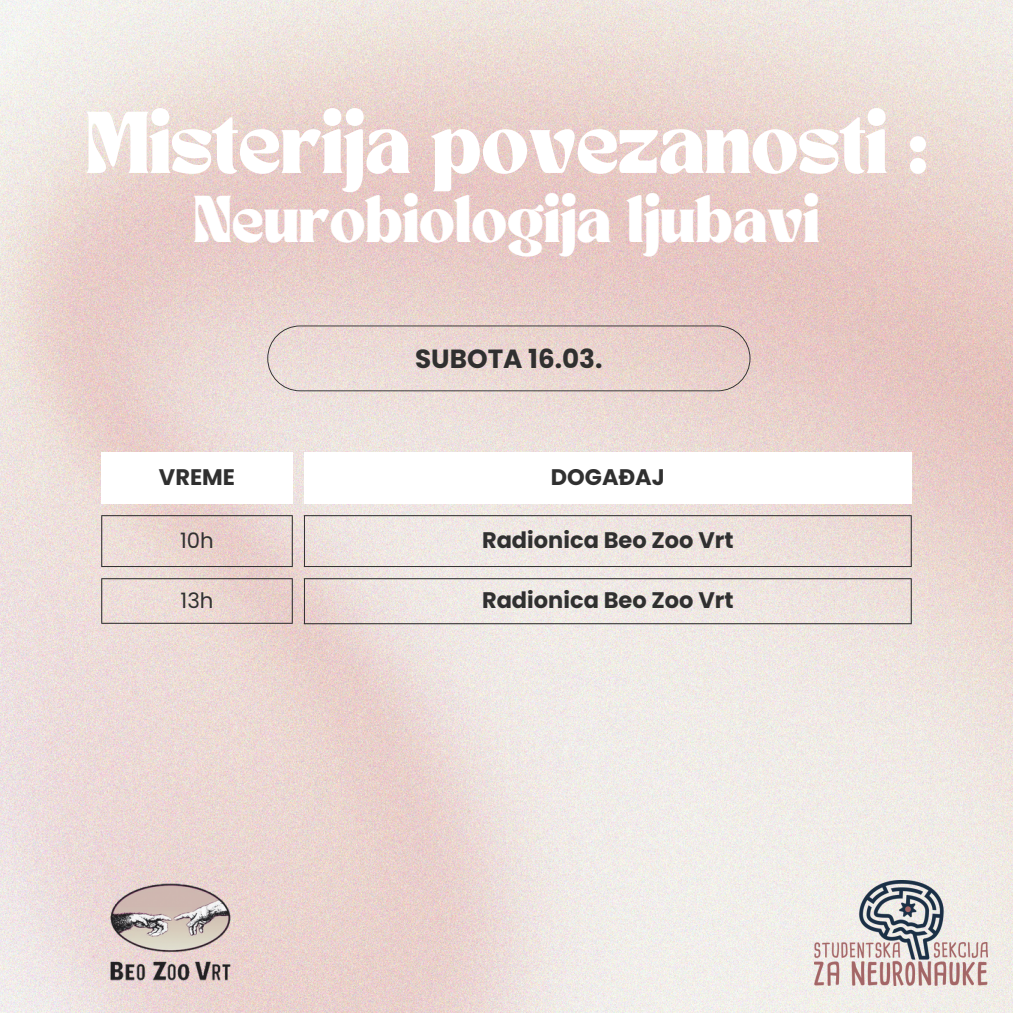
<style>
.page{position:relative;width:1013px;height:1013px;background:#fff}
.page>*{position:absolute;margin:0;border:0;box-sizing:border-box;transform-origin:0 0}
.t1{font:61.25px "TANNIMBUS";color:#fff}
.t2{font:46.25px "TANNIMBUS";color:#fff}
.t3{font:700 26.25px "Poppins";color:#303030}
.t4{font:700 22.5px "Poppins";color:#303030}
.t5{font:21.25px "Poppins";color:#303030}
</style>
<div class="page">
<img style="left:0;top:0;width:1012px;height:1012px">
<svg style="left:267px;top:325px;width:483px;height:66px"></svg>
<div style="left:101px;top:452px;width:192px;height:52px;background:#fff"></div>
<div style="left:304px;top:452px;width:607px;height:52px;background:#fff"></div>
<hr style="left:101px;top:516px;width:1px;height:50px;background:#303030">
<hr style="left:292px;top:516px;width:1px;height:50px;background:#303030">
<hr style="left:101px;top:515px;width:192px;height:1px;background:#303030">
<hr style="left:101px;top:566px;width:192px;height:1px;background:#303030">
<hr style="left:304px;top:516px;width:1px;height:50px;background:#303030">
<hr style="left:910px;top:516px;width:1px;height:50px;background:#303030">
<hr style="left:304px;top:515px;width:607px;height:1px;background:#303030">
<hr style="left:304px;top:566px;width:607px;height:1px;background:#303030">
<hr style="left:101px;top:579px;width:1px;height:44px;background:#303030">
<hr style="left:292px;top:579px;width:1px;height:44px;background:#303030">
<hr style="left:101px;top:578px;width:192px;height:1px;background:#303030">
<hr style="left:101px;top:623px;width:192px;height:1px;background:#303030">
<hr style="left:304px;top:579px;width:1px;height:44px;background:#303030">
<hr style="left:910px;top:579px;width:1px;height:44px;background:#303030">
<hr style="left:304px;top:578px;width:607px;height:1px;background:#303030">
<hr style="left:304px;top:623px;width:607px;height:1px;background:#303030">
<img style="left:48px;top:880px;width:245px;height:105px">
<img style="left:814px;top:880px;width:173px;height:105px">
<h1 class="t1" style="left:86px;top:108px;width:843px">Misterija povezanosti :</h1>
<h1 class="t2" style="left:193px;top:193px;width:627px">Neurobiologija ljubavi</h1>
<p class="t3" style="left:415px;top:340px;width:189px">SUBOTA 16.03.</p>
<p class="t4" style="left:159px;top:461px;width:78px">VREME</p>
<p class="t4" style="left:551px;top:461px;width:115px">DOGAĐAJ</p>
<p class="t5" style="left:180px;top:525px;width:35px">10h</p>
<p class="t4" style="left:482px;top:524px;width:253px">Radionica Beo Zoo Vrt</p>
<p class="t5" style="left:180px;top:586px;width:34px">13h</p>
<p class="t4" style="left:482px;top:584px;width:253px">Radionica Beo Zoo Vrt</p>
</div>
